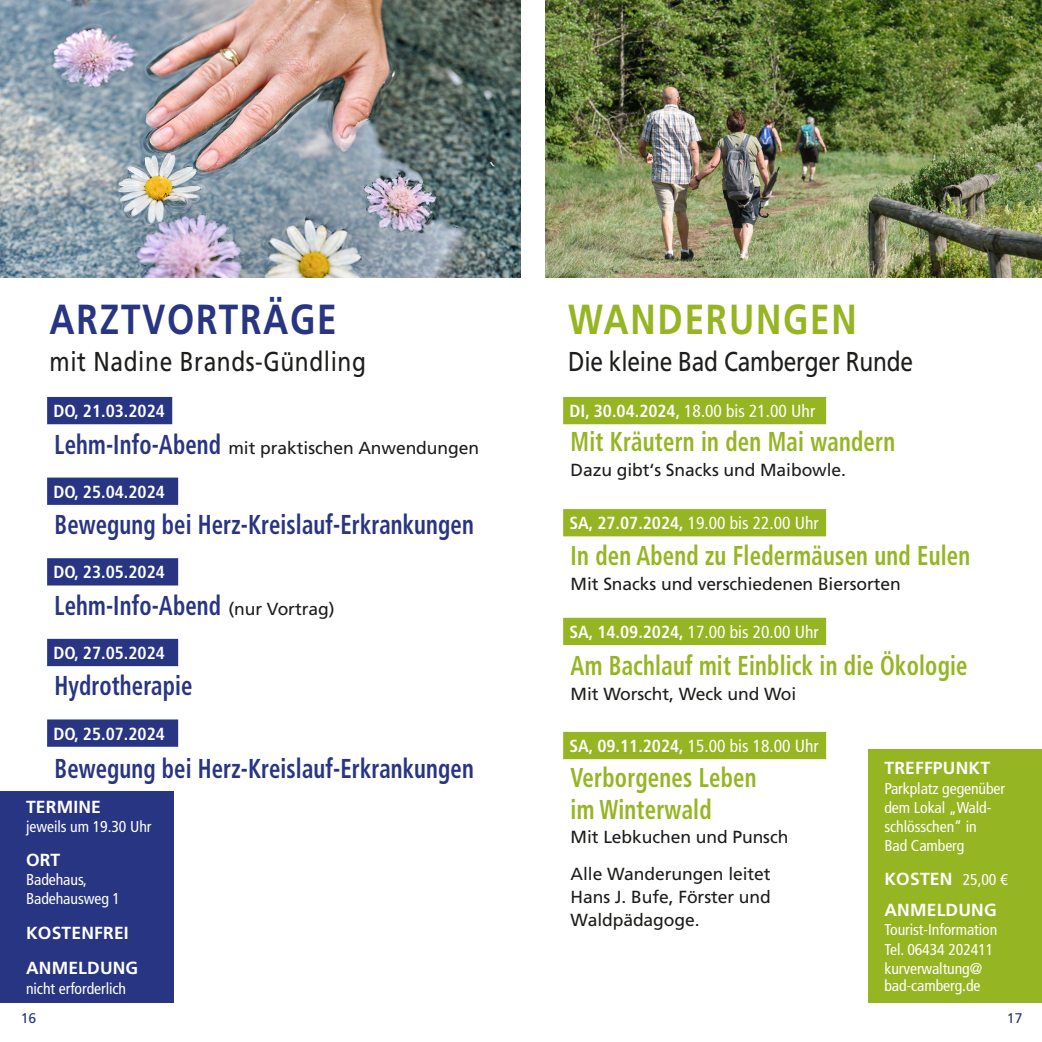
<style>
.page{position:relative;width:1042px;height:1042px;background:#fff}
.page>*{position:absolute;margin:0;border:0;box-sizing:border-box;transform-origin:0 0}
.t1{font:700 42px "Frutiger LT Std";letter-spacing:.05em;color:#283583;scale:.83 1}
.t2{font:700 42px "Frutiger LT Std";letter-spacing:.05em;color:#96b522;scale:.83 1}
.t3{font:700 condensed 27.3px/31.5px "Frutiger LT Std";letter-spacing:.01em;color:#96b522;scale:.83 1}
.t4{font:700 condensed 27.3px "Frutiger LT Std";letter-spacing:.005em;color:#283583;scale:.83 1}
.t5{font:27.3px "Frutiger LT Std";letter-spacing:-.01em;color:#1d1d1b;scale:.83 1}
.t6{font:27.3px "Frutiger LT Std";letter-spacing:.025em;color:#1d1d1b;scale:.83 1}
.t7{font:17.5px/36.8px "Frutiger LT Std";letter-spacing:-.005em;color:#1d1d1b}
.t8{font:condensed 17.5px "Frutiger LT Std";color:#fff}
.t9{font:700 condensed 17.5px "Frutiger LT Std";color:#fff}
.t10{font:700 17.5px/35px "Frutiger LT Std";letter-spacing:.01em;color:#fff}
.t11{font:condensed 15.75px/19.2px "Frutiger LT Std";letter-spacing:-.005em;color:#fff}
.t12{font:14px "Frutiger LT Std";color:#283583}
.s1{font-weight:700;font-stretch:condensed;font-size:27.3px;color:#283583}
.s2{font-weight:400;font-stretch:normal;font-size:17.5px;color:#1d1d1b}
.s3{font-weight:700}
.s4{font-weight:700;color:#fff}
.s5{font-weight:400;font-stretch:condensed;font-size:15.75px}
</style>
<div class="page">
<img style="left:0;top:0;width:521px;height:278px">
<img style="left:546px;top:0;width:496px;height:278px">
<div style="left:0;top:791px;width:174px;height:211px;background:#283583"></div>
<div style="left:868px;top:749px;width:174px;height:253px;background:#96b522"></div>
<div style="left:564px;top:398px;width:261px;height:25px;background:#96b522"></div>
<div style="left:563px;top:397px;width:263px;height:27px;border:2px solid #96b522"></div>
<div style="left:564px;top:510px;width:261px;height:25px;background:#96b522"></div>
<div style="left:563px;top:509px;width:263px;height:27px;border:2px solid #96b522"></div>
<div style="left:564px;top:618px;width:261px;height:26px;background:#96b522"></div>
<div style="left:563px;top:618px;width:263px;height:27px;border:2px solid #96b522"></div>
<div style="left:564px;top:733px;width:261px;height:25px;background:#96b522"></div>
<div style="left:563px;top:732px;width:263px;height:27px;border:2px solid #96b522"></div>
<div style="left:48px;top:478px;width:129px;height:26px;background:#283583"></div>
<div style="left:47px;top:477px;width:131px;height:28px;border:2px solid #283583"></div>
<div style="left:48px;top:398px;width:123px;height:25px;background:#283583"></div>
<div style="left:47px;top:397px;width:125px;height:27px;border:2px solid #283583"></div>
<div style="left:48px;top:559px;width:129px;height:25px;background:#283583"></div>
<div style="left:47px;top:558px;width:131px;height:27px;border:2px solid #283583"></div>
<div style="left:48px;top:640px;width:129px;height:25px;background:#283583"></div>
<div style="left:47px;top:639px;width:131px;height:27px;border:2px solid #283583"></div>
<div style="left:48px;top:720px;width:129px;height:26px;background:#283583"></div>
<div style="left:47px;top:719px;width:131px;height:28px;border:2px solid #283583"></div>
<h1 class="t1" style="left:50px;top:295px;width:347px">ARZTVORTRÄGE</h1>
<h2 class="t6" style="left:50px;top:345px;width:383px">mit Nadine Brands-Gündling</h2>
<p class="t9" style="left:53px;top:401px;width:113px">DO, 21.03.2024</p>
<p class="t7" style="left:55px;top:429px;width:426px"><span class="s1">Lehm-Info-Abend</span> mit praktischen Anwendungen</p>
<p class="t9" style="left:53px;top:481px;width:113px">DO, 25.04.2024</p>
<h2 class="t4" style="left:55px;top:509px;width:506px">Bewegung bei Herz-Kreislauf-Erkrankungen</h2>
<p class="t9" style="left:53px;top:562px;width:113px">DO, 23.05.2024</p>
<h2 class="t4" style="left:55px;top:589px;width:339px">Lehm-Info-Abend <span class="s2">(nur Vortrag)</span></h2>
<p class="t9" style="left:53px;top:642px;width:113px">DO, 27.05.2024</p>
<h2 class="t4" style="left:55px;top:670px;width:168px">Hydrotherapie</h2>
<p class="t9" style="left:53px;top:723px;width:113px">DO, 25.07.2024</p>
<h2 class="t4" style="left:55px;top:752px;width:506px">Bewegung bei Herz-Kreislauf-Erkrankungen</h2>
<p class="t10" style="left:26px;top:790px;width:76px">TERMINE</p>
<p class="t11" style="left:26px;top:817px;width:127px">jeweils um 19.30 Uhr</p>
<p class="t10" style="left:26px;top:842px;width:36px">ORT</p>
<p class="t11" style="left:26px;top:870px;width:96px">Badehaus,<br>Badehausweg 1</p>
<p class="t10" style="left:26px;top:916px;width:114px">KOSTENFREI<br>ANMELDUNG</p>
<p class="t11" style="left:26px;top:978px;width:102px">nicht erforderlich</p>
<h1 class="t2" style="left:568px;top:295px;width:349px">WANDERUNGEN</h1>
<h2 class="t5" style="left:568px;top:345px;width:417px">Die kleine Bad Camberger Runde</h2>
<p class="t8" style="left:569px;top:401px;width:247px"><span class="s3">DI, 30.04.2024,</span> 18.00 bis 21.00 Uhr</p>
<h2 class="t3" style="left:570px;top:426px;width:392px">Mit Kräutern in den Mai wandern</h2>
<p class="t7" style="left:570px;top:451px;width:277px">Dazu gibt‘s Snacks und Maibowle.</p>
<p class="t8" style="left:569px;top:513px;width:251px"><span class="s3">SA, 27.07.2024,</span> 19.00 bis 22.00 Uhr</p>
<h2 class="t3" style="left:570px;top:540px;width:483px">In den Abend zu Fledermäusen und Eulen</h2>
<p class="t7" style="left:570px;top:565px;width:332px">Mit Snacks und verschiedenen Biersorten</p>
<p class="t8" style="left:569px;top:621px;width:251px"><span class="s3">SA, 14.09.2024,</span> 17.00 bis 20.00 Uhr</p>
<h2 class="t3" style="left:570px;top:650px;width:480px">Am Bachlauf mit Einblick in die Ökologie</h2>
<p class="t7" style="left:570px;top:675px;width:227px">Mit Worscht, Weck und Woi</p>
<p class="t8" style="left:569px;top:736px;width:251px"><span class="s3">SA, 09.11.2024,</span> 15.00 bis 18.00 Uhr</p>
<h2 class="t3" style="left:570px;top:762px;width:225px">Verborgenes Leben im Winterwald</h2>
<p class="t7" style="left:570px;top:819px;width:237px">Mit Lebkuchen und Punsch<span class="s4">W<br></span>Alle Wanderungen leitet</p>
<p class="t7" style="left:570px;top:885px;width:202px;line-height:22.8px">Hans J. Bufe, Förster und<br>Waldpädagoge.</p>
<p class="t10" style="left:884px;top:751px;width:107px">TREFFPUNKT</p>
<p class="t11" style="left:884px;top:778px;width:122px">Parkplatz gegenüber dem Lokal „Wald&shy;schlösschen“ in<br>Bad Camberg</p>
<p class="t10" style="left:884px;top:863px;width:125px;line-height:31.5px">KOSTEN <span class="s5">25,00 €<br></span>ANMELDUNG</p>
<p class="t11" style="left:884px;top:920px;width:114px">Tourist-Information<br>Tel. 06434 202411 kurverwaltung@</p>
<p class="t11" style="left:884px;top:976px;width:98px">bad-camberg.de</p>
<p class="t12" style="left:21px;top:1009px;width:17px">16</p>
<p class="t12" style="left:1007px;top:1009px;width:17px">17</p>
</div>
